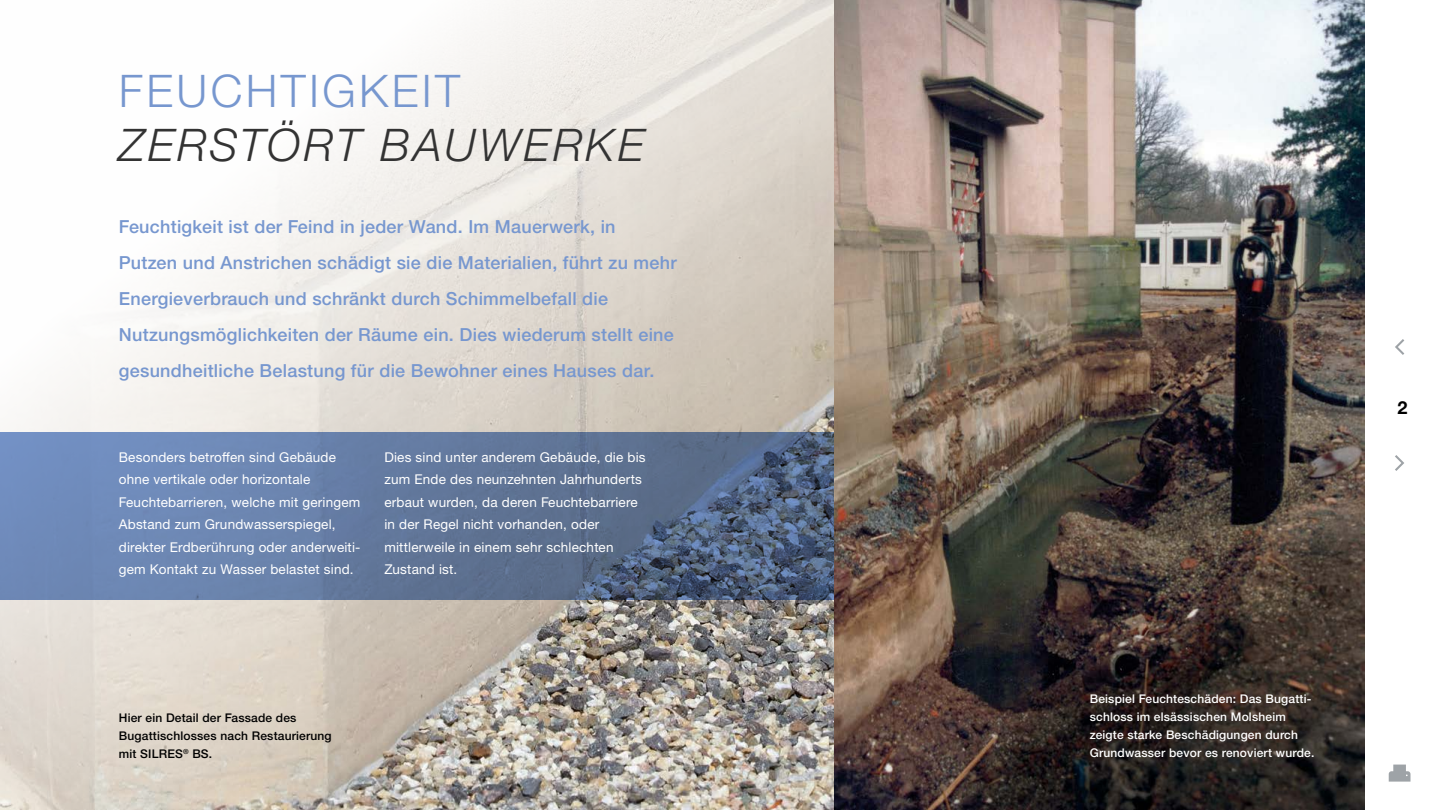
<style>
.page{position:relative;width:1440px;height:810px;background:#fff}
.page>*{position:absolute;margin:0;border:0;box-sizing:border-box;transform-origin:0 0}
.Headline{font:italic 300 45px/54px "Helvetica Panfor Wacker";letter-spacing:.075em;color:#333}
.Auszeichnung{font:500 18px/36px "Helvetica Panfor Wacker";letter-spacing:.015em;color:#7797cf}
.t1{font:700 18px "Helvetica Panfor Wacker";color:#000}
.Auszeichnung-2{font:13.5px/22.5px "Helvetica Panfor Wacker";letter-spacing:.015em;color:#fff}
.Text_in_an_Bild{font:500 12px/18px "Helvetica Panfor Wacker";letter-spacing:.015em;color:#fff}
.Text_in_an_Bild-2{font:500 12px/18px "Helvetica Panfor Wacker";letter-spacing:.015em;color:#000}
.s1{font-style:normal;color:#7797cf}
</style>
<div class="page">
<svg style="left:1389px;top:765px;width:22px;height:17px"></svg>
<svg style="left:1395px;top:455px;width:9px;height:16px"></svg>
<svg style="left:1395px;top:339px;width:9px;height:16px"></svg>
<img style="left:0;top:0;width:834px;height:810px">
<svg style="left:0;top:432px;width:834px;height:168px;background:#61779c"></svg>
<img style="left:834px;top:0;width:531px;height:810px">
<p class="Headline" style="left:119px;top:64px;width:527px"><span class="s1">FEUCHTIGKEIT<br></span>ZERSTÖRT BAUWERKE</p>
<p class="Auszeichnung" style="left:119px;top:209px;width:559px">Feuchtigkeit ist der Feind in jeder Wand. Im Mauerwerk, in Putzen und Anstrichen schädigt sie die Materialien, führt zu mehr Energieverbrauch und schränkt durch Schimmelbefall die Nutzungsmöglichkeiten der Räume ein. Dies wiederum stellt eine gesundheitliche Belastung für die Bewohner eines Hauses dar.</p>
<p class="Auszeichnung-2" style="left:119px;top:446px;width:243px">Besonders betroffen sind Gebäude ohne vertikale oder horizontale Feuchtebarrieren, welche mit geringem Abstand zum Grundwasserspiegel, direkter Erdberührung oder anderweiti&shy;gem Kontakt zu Wasser belastet sind.</p>
<p class="Auszeichnung-2" style="left:384px;top:446px;width:263px">Dies sind unter anderem Gebäude, die bis zum Ende des neunzehnten Jahrhunderts erbaut wurden, da deren Feuchtebarriere in der Regel nicht vorhanden, oder mittlerweile in einem sehr schlechten Zustand ist.</p>
<p class="Text_in_an_Bild-2" style="left:119px;top:709px;width:214px">Hier ein Detail der Fassade des<br>Bugattischlosses nach Restaurierung mit SILRES<sup>®</sup> BS.</p>
<h2 class="t1" style="left:1397px;top:397px;width:12px">2</h2>
<p class="Text_in_an_Bild" style="left:1090px;top:690px;width:226px">Beispiel Feuchteschäden: Das Bugatti&shy;schloss im elsässischen Molsheim zeigte starke Beschädigungen durch Grundwasser bevor es renoviert wurde.</p>
</div>
